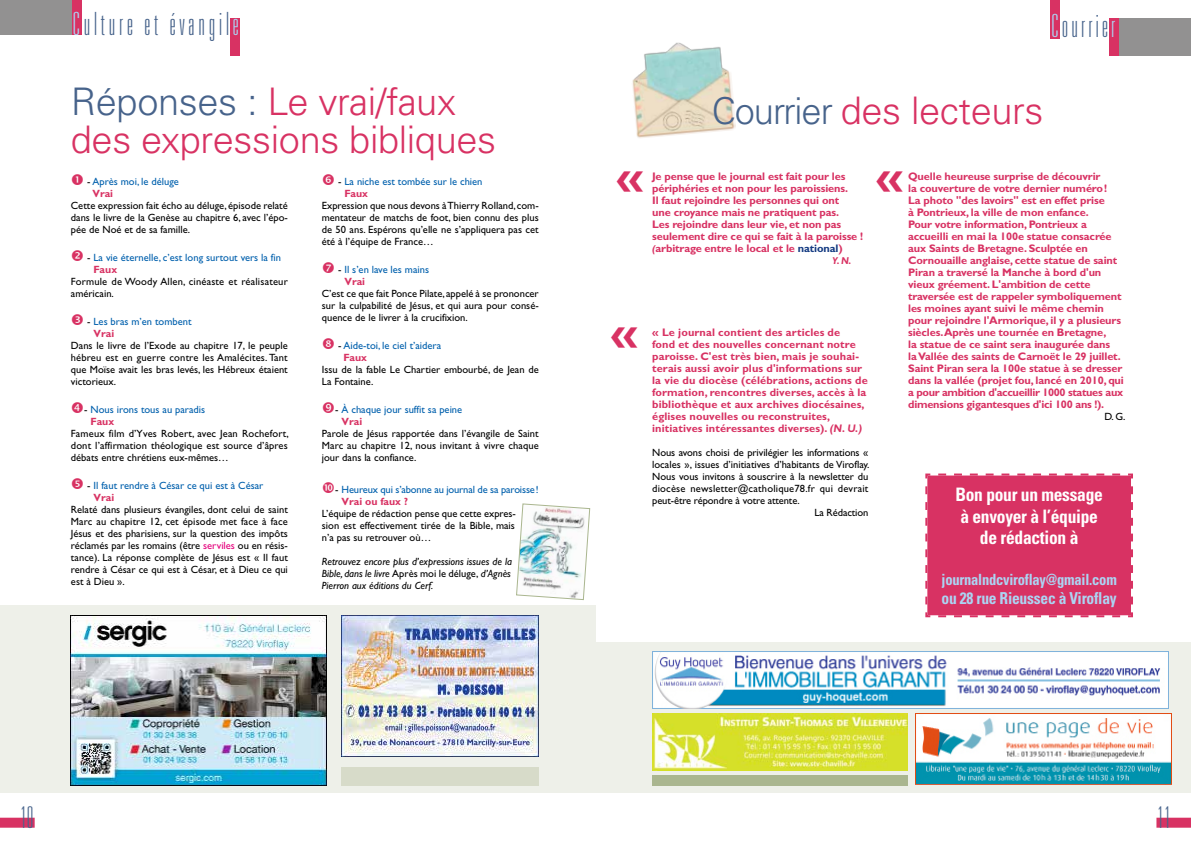
<style>
.page{position:relative;width:1191px;height:842px;background:#fff}
.page>*{position:absolute;margin:0;border:0;box-sizing:border-box;transform-origin:0 0}
.t1{font:700 45.7px "Gill Sans CE";color:#d83263}
.t2{font:300 38px/38px "Univers";letter-spacing:-.01em;color:#d83263}
.t3{font:100 ultra-condensed 32px "Univers";letter-spacing:.12em;color:#47638b}
.t4{font:100 ultra-condensed 32px "Univers";letter-spacing:.1em;color:#47638b}
.t5{font:100 ultra-condensed 30px "Univers";color:#47638b}
.t6{font:700 condensed 18.5px/21.6px "Univers";letter-spacing:-.015em;color:#fff;text-align:center;scale:.94 1}
.t7{font:700 condensed 16.5px "Univers";letter-spacing:-.015em;color:#acd4f3;scale:.94 1}
.t8{font:700 condensed 15.4px "Univers";letter-spacing:-.015em;color:#acd4f3;scale:.94 1}
.t9{font:700 11px/12px "Gill Sans CE";letter-spacing:-.01em;color:#d83263}
.t10{font:700 11px/12px "Gill Sans CE";letter-spacing:.01em;color:#d83263}
.t11{font:10.5px/12px "Gill Sans CE";color:#000;text-align:justify}
.t12{font:10.5px "Gill Sans CE";color:#0060ad}
.t13{font:italic 10.5px/12px "Gill Sans";color:#000;text-align:justify}
.t14{font:10.5px/12px "Gill Sans CE";letter-spacing:.02em;color:#000}
.t15{font:700 10.5px "Gill Sans";color:#d83263}
.t16{font:italic 700 10px "Gill Sans CE";color:#d83263}
.s1{color:#acd4f3}
.s2{color:#47638b}
.s3{color:#000}
.s4{color:#e5007c}
.s5{font-family:"Gill Sans CE";font-style:normal}
.s6{font-size:37px;color:#47638b}
.s7{font-style:italic;font-size:10px}
.s8{color:#143b82}
.s9{font-style:italic}
</style>
<div class="page">
<div style="left:1156px;top:818px;width:35px;height:10px;background:#d83263"></div>
<div style="left:0;top:0;width:73px;height:35px;background:#929191"></div>
<div style="left:1118px;top:18px;width:73px;height:38px;background:#929191"></div>
<div style="left:0;top:818px;width:35px;height:10px;background:#d83263"></div>
<div style="left:230px;top:18px;width:10px;height:38px;background:#d83263"></div>
<div style="left:72px;top:0;width:10px;height:35px;background:#d83263"></div>
<div style="left:1108px;top:18px;width:10px;height:38px;background:#d83263"></div>
<div style="left:1050px;top:0;width:10px;height:38px;background:#d83263"></div>
<img style="left:632px;top:42px;width:104px;height:96px">
<img style="left:516px;top:504px;width:74px;height:96px">
<div style="left:925px;top:473px;width:208px;height:145px;background:#d83263"></div>
<div style="left:0;top:605px;width:595px;height:188px;background:#eef0e9"></div>
<div style="left:595px;top:643px;width:596px;height:150px;background:#eef0e9"></div>
<div style="left:652px;top:775px;width:255px;height:10px;background:#aab68f"></div>
<img style="left:916px;top:713px;width:255px;height:71px">
<img style="left:652px;top:713px;width:255px;height:57px">
<img style="left:71px;top:615px;width:255px;height:170px">
<img style="left:342px;top:615px;width:197px;height:142px">
<img style="left:652px;top:651px;width:516px;height:57px">
<div style="left:342px;top:767px;width:197px;height:18px;background:#d7dbc9"></div>
<h3 class="t3" style="left:73px;top:7px;width:167px"><span class="s1">C</span>ulture et évangil<span class="s1">e</span></h3>
<h3 class="t4" style="left:1052px;top:9px;width:65px"><span class="s1">C</span>ourrie<span class="s1">r</span></h3>
<h2 class="t2" style="left:71px;top:83px;width:427px"><span class="s2">Réponses :</span> Le vrai/faux des expressions bibliques</h2>
<p class="t12" style="left:87px;top:175px;width:93px"><span class="s3">-</span> Après moi, le déluge</p>
<p class="t15" style="left:92px;top:187px;width:22px">Vrai</p>
<p class="t11" style="left:71px;top:199px;width:218px">Cette expression fait écho au déluge, épisode relaté dans le livre de la Genèse au chapitre 6, avec l’épo&shy;pée de Noé et de sa famille.</p>
<p class="t12" style="left:87px;top:251px;width:195px"><span class="s3">-</span> La vie éternelle, c’est long surtout vers la fin</p>
<p class="t15" style="left:93px;top:263px;width:25px">Faux</p>
<p class="t14" style="left:71px;top:275px;width:218px">Formule de Woody Allen, cinéaste et réalisateur américain.</p>
<p class="t12" style="left:87px;top:315px;width:106px"><span class="s3">-</span> Les bras m’en tombent</p>
<p class="t15" style="left:93px;top:327px;width:22px">Vrai</p>
<p class="t11" style="left:71px;top:339px;width:218px">Dans le livre de l’Exode au chapitre 17, le peuple hébreu est en guerre contre les Amalécites. Tant que Moïse avait les bras levés, les Hébreux étaient victorieux.</p>
<p class="t12" style="left:84px;top:403px;width:122px"><span class="s3">-</span> Nous irons tous au paradis</p>
<p class="t15" style="left:91px;top:415px;width:25px">Faux</p>
<p class="t11" style="left:71px;top:427px;width:219px">Fameux film d’Yves Robert, avec Jean Rochefort, dont l’affirmation théologique est source d’âpres débats entre chrétiens eux-mêmes…</p>
<p class="t12" style="left:87px;top:479px;width:178px"><span class="s3">-</span> Il faut rendre à César ce qui est à César</p>
<p class="t15" style="left:93px;top:491px;width:22px">Vrai</p>
<p class="t11" style="left:71px;top:503px;width:218px">Relaté dans plusieurs évangiles, dont celui de saint Marc au chapitre 12, cet épisode met face à face Jésus et des pharisiens, sur la question des impôts réclamés par les romains (être <span class="s4">serviles</span> ou en résis&shy;tance). La réponse complète de Jésus est « Il faut rendre à César ce qui est à César, et à Dieu ce qui est à Dieu ».</p>
<p class="t12" style="left:338px;top:175px;width:146px"><span class="s3">-</span> La niche est tombée sur le chien</p>
<p class="t15" style="left:344px;top:187px;width:25px">Faux</p>
<p class="t11" style="left:322px;top:199px;width:218px">Expression que nous devons àThierry Rolland,com&shy;mentateur de matchs de foot, bien connu des plus de 50 ans. Espérons qu’elle ne s’appliquera pas cet été à l’équipe de France…</p>
<p class="t12" style="left:338px;top:263px;width:92px"><span class="s3">-</span> Il s’en lave les mains</p>
<p class="t15" style="left:344px;top:275px;width:22px">Vrai</p>
<p class="t11" style="left:322px;top:287px;width:218px">C’est ce que fait Ponce Pilate, appelé à se prononcer sur la culpabilité de Jésus, et qui aura pour consé&shy;quence de le livrer à la crucifixion.</p>
<p class="t12" style="left:338px;top:339px;width:105px"><span class="s3">-</span> Aide-toi, le ciel t’aidera</p>
<p class="t15" style="left:343px;top:351px;width:25px">Faux</p>
<p class="t11" style="left:322px;top:363px;width:218px">Issu de la fable Le Chartier embourbé, de Jean de<br>La Fontaine.</p>
<p class="t12" style="left:335px;top:403px;width:128px"><span class="s3">-</span> À chaque jour suffit sa peine</p>
<p class="t15" style="left:341px;top:415px;width:22px">Vrai</p>
<p class="t11" style="left:322px;top:427px;width:218px">Parole de Jésus rapportée dans l’évangile de Saint Marc au chapitre 12, nous invitant à vivre chaque jour dans la confiance.</p>
<p class="t12" style="left:335px;top:483px;width:205px"><span class="s3">-</span> Heureux qui s’abonne au journal de sa paroisse!</p>
<p class="t15" style="left:341px;top:495px;width:68px">Vrai ou faux ?</p>
<p class="t11" style="left:322px;top:507px;width:196px">L’équipe de rédaction pense que cette expres&shy;sion est effectivement tirée de la Bible, mais n’a pas su retrouver où…</p>
<p class="t13" style="left:322px;top:555px;width:192px">Retrouvez encore plus d’expressions issues de la Bible, dans le livre <span class="s5">Après moi le déluge,</span> d’Agnès Pierron aux éditions du Cerf.</p>
<h2 class="t2" style="left:711px;top:91px;width:333px"><span class="s6">Courrier</span> des lecteurs</h2>
<h1 class="t1" style="left:616px;top:150px;width:29px">«</h1>
<h1 class="t1" style="left:876px;top:150px;width:29px">«</h1>
<p class="t9" style="left:652px;top:170px;width:212px">Je pense que le journal est fait pour les périphéries et non pour les paroissiens.<br>Il faut rejoindre les personnes qui ont<br>une croyance mais ne pratiquent pas.<br>Les rejoindre dans leur vie, et non pas seulement dire ce qui se fait à la paroisse ! <span class="s7">(</span>arbitrage entre le local et le <span class="s8">national</span>)</p>
<p class="t16" style="left:832px;top:255px;width:21px">Y. N.</p>
<p class="t9" style="left:908px;top:170px;width:217px">Quelle heureuse surprise de découvrir<br>la couverture de votre dernier numéro!<br>La photo "des lavoirs" est en effet prise<br>à Pontrieux, la ville de mon enfance.<br>Pour votre information, Pontrieux a accueilli en mai la 100e statue consacrée aux Saints de Bretagne. Sculptée en Cornouaille anglaise, cette statue de saint Piran a traversé la Manche à bord d'un vieux gréement. L'ambition de cette traversée est de rappeler symboliquement les moines ayant suivi le même chemin pour rejoindre l'Armorique, il y a plusieurs siècles. Après une tournée en Bretagne,<br>la statue de ce saint sera inaugurée dans<br>la Vallée des saints de Carnoët le 29 juillet.<br>Saint Piran sera la 100e statue à se dresser dans la vallée (projet fou, lancé en 2010, qui a pour ambition d'accueillir 1000 statues aux dimensions gigantesques d'ici 100 ans !).</p>
<p class="t11" style="left:1104px;top:410px;width:22px">D. G.</p>
<h1 class="t1" style="left:610px;top:306px;width:29px">«</h1>
<p class="t10" style="left:652px;top:326px;width:217px">« Le journal contient des articles de<br>fond et des nouvelles concernant notre paroisse. C'est très bien, mais je souhai&shy;terais aussi avoir plus d'informations sur la vie du diocèse (célébrations, actions de formation, rencontres diverses, accès à la bibliothèque et aux archives diocésaines, églises nouvelles ou reconstruites, initiatives intéressantes diverses). <span class="s9">(N. U.)</span></p>
<p class="t11" style="left:652px;top:446px;width:218px">Nous avons choisi de privilégier les informations «</p>
<p class="t11" style="left:652px;top:458px;width:219px">locales », issues d’initiatives d’habitants de Viroflay.</p>
<p class="t11" style="left:652px;top:470px;width:218px">Nous vous invitons à souscrire à la newsletter du</p>
<p class="t14" style="left:652px;top:482px;width:218px">diocèse newsletter@catholique78.fr qui devrait</p>
<p class="t11" style="left:652px;top:494px;width:149px">peut-être répondre à votre attente.</p>
<p class="t11" style="left:814px;top:507px;width:56px">La Rédaction</p>
<h3 class="t6" style="left:955px;top:483px;width:158px">Bon pour un message à envoyer à l’équipe de rédaction à</h3>
<h3 class="t8" style="left:941px;top:570px;width:188px">journalndcviroflay@gmail.com</h3>
<h3 class="t7" style="left:941px;top:588px;width:188px">ou 28 rue Rieussec à Viroflay</h3>
<h3 class="t5" style="left:20px;top:802px;width:15px">10</h3>
<h3 class="t5" style="left:1157px;top:802px;width:15px">11</h3>
</div>
